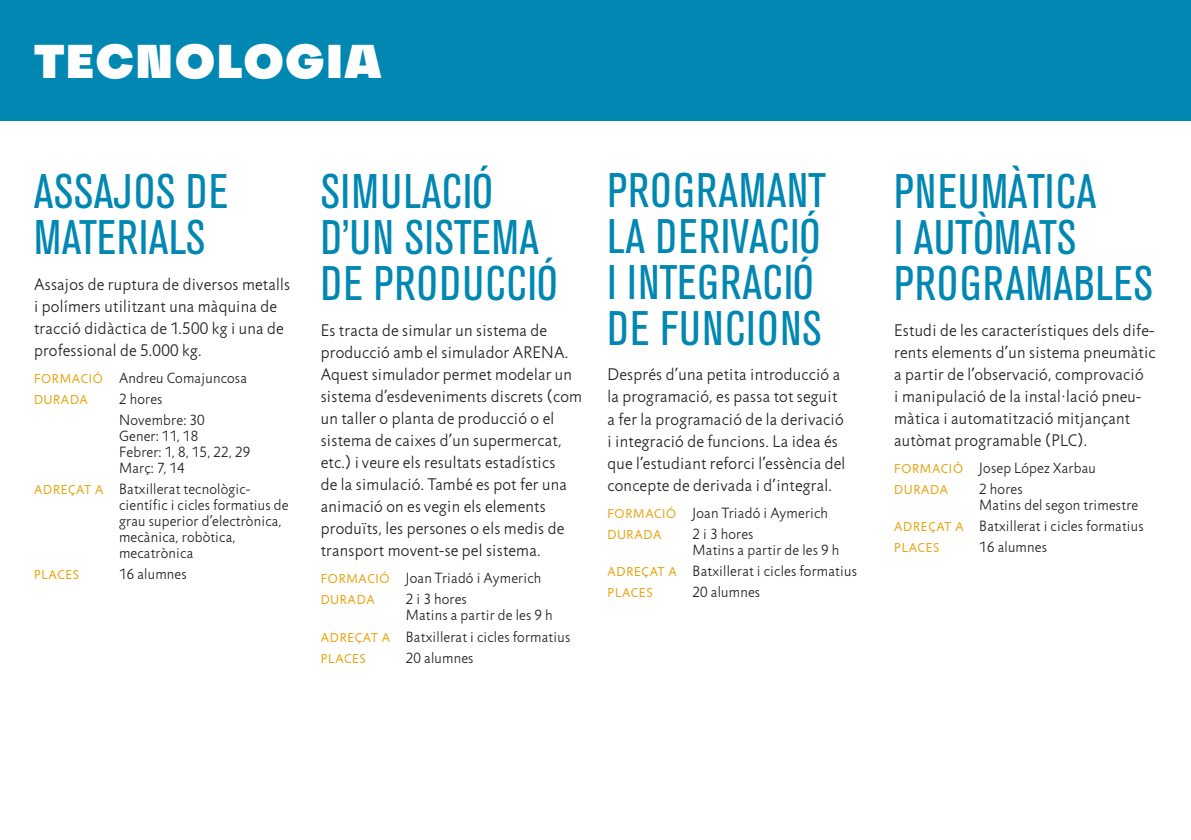
<style>
.page{position:relative;width:1191px;height:840px;background:#fff}
.page>*{position:absolute;margin:0;border:0;box-sizing:border-box;transform-origin:0 0}
.t1{font:condensed 48px/46px "Akzidenz Grotesk BE";letter-spacing:.02em;color:#0087b2}
.t2{font:900 46px "Subjectivity";letter-spacing:.025em;color:#fff}
.t3{font:300 17px/22px "Jigsaw";letter-spacing:.015em;color:#231f20}
.t4{font:300 15px/16px "Jigsaw";letter-spacing:.015em;color:#231f20}
.t5{font:13px "Jigsaw";letter-spacing:.06em;color:#e7a512}
.s1{font-weight:400;font-size:13px;color:#e7a512}
</style>
<div class="page">
<div style="left:0;top:0;width:1191px;height:120px;background:#0087b2"></div>
<h2 class="t2" style="left:34px;top:25px;width:349px">TECNOLOGIA</h2>
<h1 class="t1" style="left:34px;top:169px;width:196px">ASSAJOS DE<br>MATERIALS</h1>
<p class="t3" style="left:34px;top:273px;width:257px">Assajos de ruptura de diversos metalls i polímers utilitzant una màquina de tracció didàctica de 1.500 kg i una de professional de 5.000 kg.</p>
<p class="t4" style="left:34px;top:370px;width:214px"><span class="s1">FORMACIÓ</span> Andreu Comajuncosa</p>
<p class="t5" style="left:34px;top:392px;width:55px">DURADA</p>
<p class="t4" style="left:119px;top:389px;width:87px;line-height:21px">2 hores<br>Novembre: 30</p>
<p class="t4" style="left:119px;top:428px;width:133px">Gener: 11, 18<br>Febrer: 1, 8, 15, 22, 29<br>Març: 7, 14</p>
<p class="t4" style="left:119px;top:481px;width:171px;text-indent:-85px"><span class="s1">ADREÇAT A</span> Batxillerat tecnològic&shy;científic i cicles formatius de grau superior d’electrònica, mecànica, robòtica, mecatrònica</p>
<p class="t5" style="left:34px;top:567px;width:47px">PLACES</p>
<p class="t4" style="left:119px;top:566px;width:69px">16 alumnes</p>
<h1 class="t1" style="left:321px;top:169px;width:238px">SIMULACIÓ<br>D’UN SISTEMA<br>DE PRODUCCIÓ</h1>
<p class="t3" style="left:321px;top:319px;width:263px">Es tracta de simular un sistema de producció amb el simulador ARENA.<br>Aquest simulador permet modelar un sistema d’esdeveniments discrets (com un taller o planta de producció o el sistema de caixes d’un supermercat, etc.) i veure els resultats estadístics<br>de la simulació. També es pot fer una animació on es vegin els elements produïts, les persones o els medis de transport movent-se pel sistema.</p>
<p class="t4" style="left:321px;top:570px;width:222px"><span class="s1">FORMACIÓ</span> Joan Triadó i Aymerich</p>
<p class="t5" style="left:321px;top:592px;width:55px">DURADA</p>
<p class="t4" style="left:406px;top:591px;width:148px">2 i 3 hores<br>Matins a partir de les 9 h</p>
<p class="t4" style="left:321px;top:628px;width:251px"><span class="s1">ADREÇAT A</span> Batxillerat i cicles formatius</p>
<p class="t5" style="left:321px;top:650px;width:47px">PLACES</p>
<p class="t4" style="left:406px;top:649px;width:69px">20 alumnes</p>
<h1 class="t1" style="left:607px;top:168px;width:220px">PROGRAMANT<br>LA DERIVACIÓ<br>I INTEGRACIÓ<br>DE FUNCIONS</h1>
<p class="t3" style="left:607px;top:364px;width:239px">Després d’una petita introducció a la programació, es passa tot seguit a fer la programació de la derivació i integració de funcions. La idea és que l’estudiant reforci l’essència del concepte de derivada i d’integral.</p>
<p class="t4" style="left:607px;top:505px;width:222px"><span class="s1">FORMACIÓ</span> Joan Triadó i Aymerich</p>
<p class="t5" style="left:607px;top:527px;width:55px">DURADA</p>
<p class="t4" style="left:692px;top:526px;width:148px">2 i 3 hores<br>Matins a partir de les 9 h</p>
<p class="t4" style="left:607px;top:563px;width:251px"><span class="s1">ADREÇAT A</span> Batxillerat i cicles formatius</p>
<p class="t5" style="left:607px;top:585px;width:47px">PLACES</p>
<p class="t4" style="left:692px;top:584px;width:69px">20 alumnes</p>
<h1 class="t1" style="left:894px;top:169px;width:260px">PNEUMÀTICA<br>I AUTÒMATS<br>PROGRAMABLES</h1>
<p class="t3" style="left:894px;top:319px;width:263px">Estudi de les característiques dels dife&shy;rents elements d’un sistema pneumàtic a partir de l’observació, comprovació<br>i manipulació de la instal·lació pneu&shy;màtica i automatització mitjançant autòmat programable (PLC).</p>
<p class="t4" style="left:894px;top:460px;width:203px"><span class="s1">FORMACIÓ</span> Josep López Xarbau</p>
<p class="t5" style="left:894px;top:482px;width:55px">DURADA</p>
<p class="t4" style="left:979px;top:481px;width:160px">2 hores<br>Matins del segon trimestre</p>
<p class="t4" style="left:894px;top:518px;width:251px"><span class="s1">ADREÇAT A</span> Batxillerat i cicles formatius</p>
<p class="t5" style="left:894px;top:540px;width:47px">PLACES</p>
<p class="t4" style="left:979px;top:539px;width:69px">16 alumnes</p>
</div>
